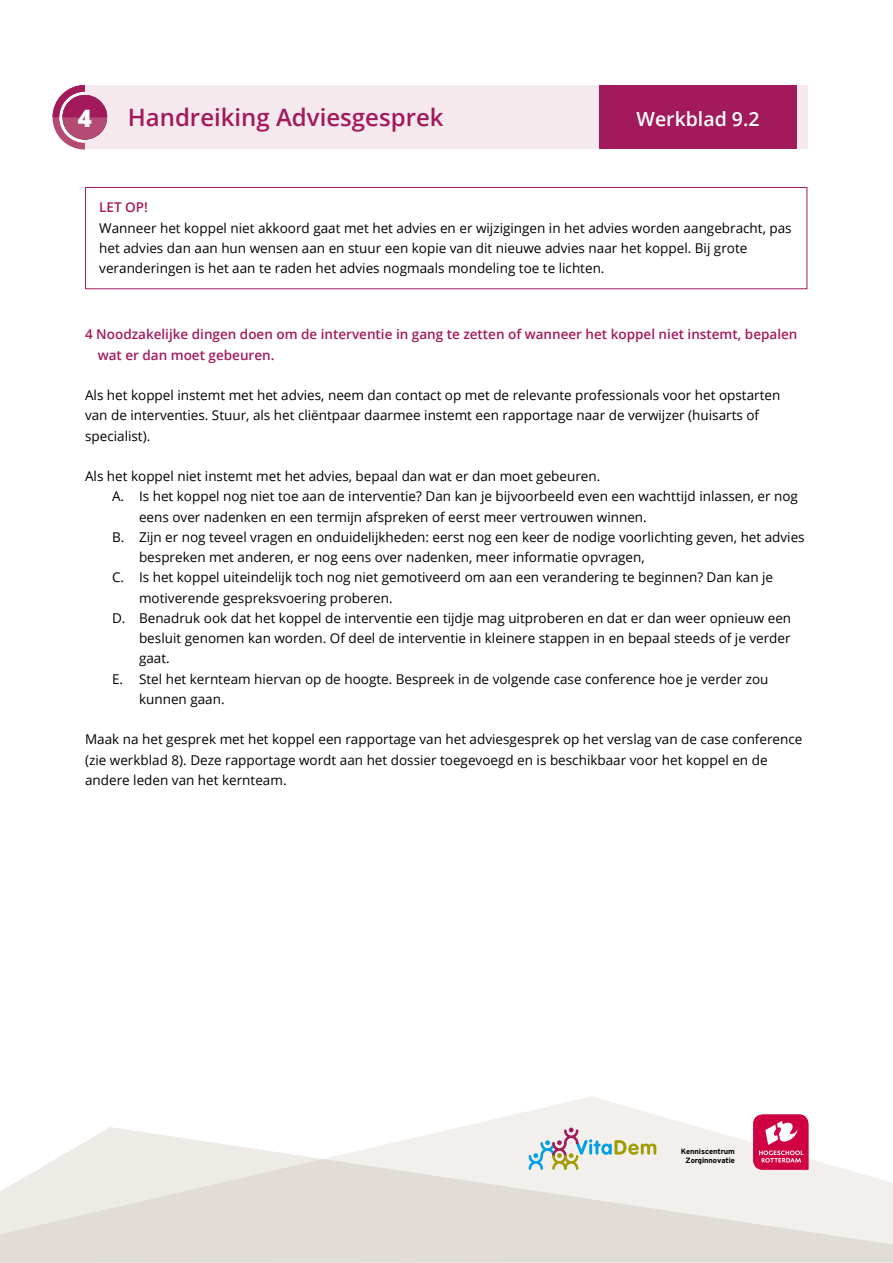
<style>
.page{position:relative;width:893px;height:1263px;background:#fff}
.page>*{position:absolute;margin:0;border:0;box-sizing:border-box;transform-origin:0 0}
.t1{font:600 24px "Open Sans";color:#a21a5b}
.t2{font:800 24px "Open Sans";color:#fff}
.t3{font:600 19.5px "Open Sans";color:#fff}
.t4{font:13.5px/20.2px "Open Sans";color:#000}
.t5{font:600 13.5px "Open Sans";color:#a21a5b}
.t6{font:700 7.65px/9px "Interstate";letter-spacing:-.01em;color:#000;text-align:right}
</style>
<div class="page">
<svg style="left:463px;top:1096px;width:346px;height:31px"></svg>
<svg style="left:0;top:1127px;width:893px;height:136px;background:#eae6e1"></svg>
<div style="left:85px;top:85px;width:723px;height:64px;background:#f5e9ee"></div>
<svg style="left:53px;top:85px;width:54px;height:65px"></svg>
<div style="left:600px;top:85px;width:197px;height:64px;background:#a21a5b"></div>
<svg style="left:529px;top:1127px;width:127px;height:43px;background:#d4d8d0"></svg>
<svg style="left:753px;top:1114px;width:55px;height:55px;background:#d9366b"></svg>
<div style="left:85px;top:187px;width:722px;height:102px;border:1px solid #a21a5b"></div>
<p class="t2" style="left:78px;top:100px;width:16px">4</p>
<p class="t1" style="left:128px;top:101px;width:317px">Handreiking Adviesgesprek</p>
<p class="t3" style="left:637px;top:106px;width:124px">Werkblad 9.2</p>
<p class="t5" style="left:99px;top:198px;width:50px">LET OP!</p>
<p class="t4" style="left:99px;top:217px;width:694px">Wanneer het koppel niet akkoord gaat met het advies en er wijzigingen in het advies worden aangebracht, pas</p>
<p class="t4" style="left:99px;top:237px;width:650px">het advies dan aan hun wensen aan en stuur een kopie van dit nieuwe advies naar het koppel. Bij grote</p>
<p class="t4" style="left:99px;top:258px;width:507px">veranderingen is het aan te raden het advies nogmaals mondeling toe te lichten.</p>
<p class="t5" style="left:85px;top:325px;width:714px">4 Noodzakelijke dingen doen om de interventie in gang te zetten of wanneer het koppel niet instemt, bepalen</p>
<p class="t5" style="left:98px;top:345px;width:178px">wat er dan moet gebeuren.</p>
<p class="t4" style="left:85px;top:385px;width:697px">Als het koppel instemt met het advies, neem dan contact op met de relevante professionals voor het opstarten</p>
<p class="t4" style="left:85px;top:405px;width:676px">van de interventies. Stuur, als het cliëntpaar daarmee instemt een rapportage naar de verwijzer (huisarts of</p>
<p class="t4" style="left:85px;top:425px;width:67px">specialist).</p>
<p class="t4" style="left:85px;top:466px;width:517px">Als het koppel niet instemt met het advies, bepaal dan wat er dan moet gebeuren.</p>
<p class="t4" style="left:139px;top:486px;width:660px;text-indent:-27px">A. Is het koppel nog niet toe aan de interventie? Dan kan je bijvoorbeeld even een wachttijd inlassen, er nog eens over nadenken en een termijn afspreken of eerst meer vertrouwen winnen.</p>
<p class="t4" style="left:139px;top:526px;width:667px;text-indent:-27px">B. Zijn er nog teveel vragen en onduidelijkheden: eerst nog een keer de nodige voorlichting geven, het advies bespreken met anderen, er nog eens over nadenken, meer informatie opvragen,</p>
<p class="t4" style="left:139px;top:567px;width:636px;text-indent:-27px">C. Is het koppel uiteindelijk toch nog niet gemotiveerd om aan een verandering te beginnen? Dan kan je motiverende gespreksvoering proberen.</p>
<p class="t4" style="left:139px;top:607px;width:654px;text-align:justify;text-indent:-27px">D. Benadruk ook dat het koppel de interventie een tijdje mag uitproberen en dat er dan weer opnieuw een besluit genomen kan worden. Of deel de interventie in kleinere stappen in en bepaal steeds of je verder gaat.</p>
<p class="t4" style="left:139px;top:668px;width:631px;text-indent:-27px">E. Stel het kernteam hiervan op de hoogte. Bespreek in de volgende case conference hoe je verder zou kunnen gaan.</p>
<p class="t4" style="left:85px;top:729px;width:719px">Maak na het gesprek met het koppel een rapportage van het adviesgesprek op het verslag van de case conference</p>
<p class="t4" style="left:85px;top:749px;width:684px">(zie werkblad 8). Deze rapportage wordt aan het dossier toegevoegd en is beschikbaar voor het koppel en de</p>
<p class="t4" style="left:85px;top:769px;width:203px">andere leden van het kernteam.</p>
<p class="t6" style="left:681px;top:1146px;width:56px">Kenniscentrum<br>Zorginnovatie</p>
</div>
